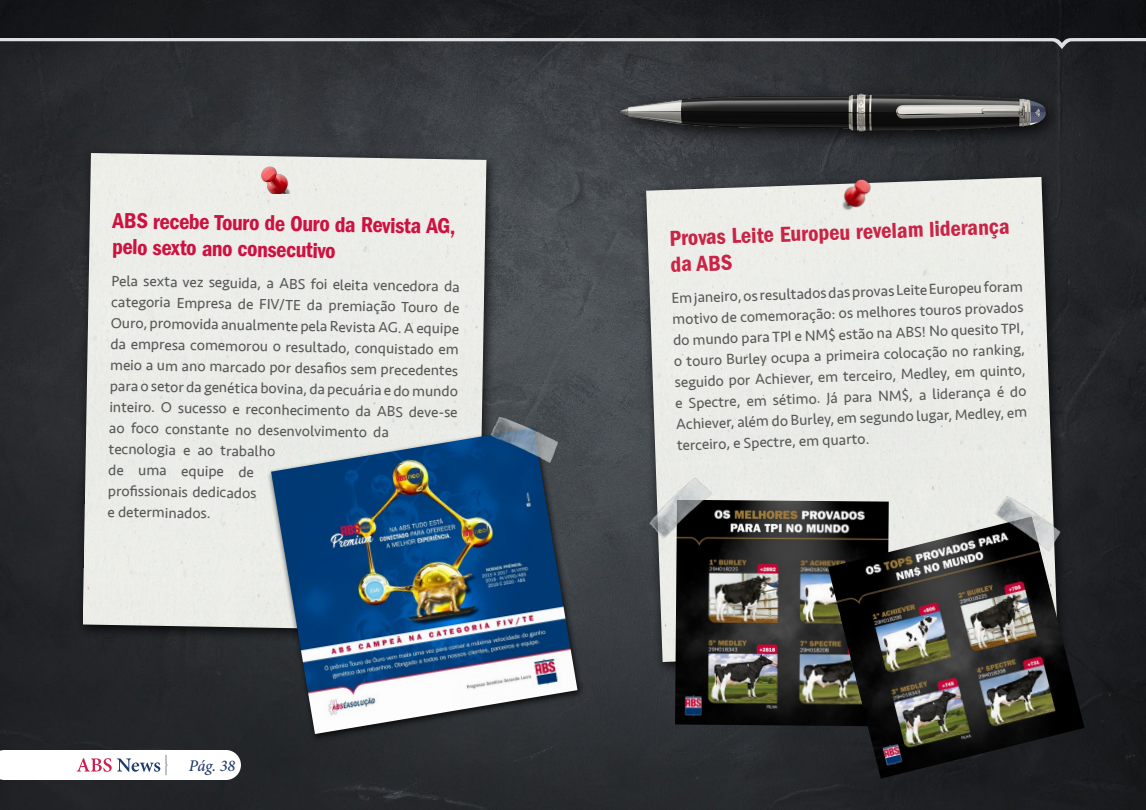
<style>
.page{position:relative;width:1146px;height:810px;background:#fff}
.page>*{position:absolute;margin:0;border:0;box-sizing:border-box;transform-origin:0 0}
.t1{font:22.5px/26.2px "ITC Franklin Gothic Std Dm Cd";color:#ce1141}
.t2{font:22.5px/26.2px "ITC Franklin Gothic Std Dm Cd";color:#ca2345}
.t3{font:italic 500 16.27px "Minion Pro";color:#1e396f}
.t4{font:15px/21px "Seravek";color:#585857}
</style>
<div class="page">
<img style="left:0;top:49px;width:1145px;height:761px">
<svg style="left:0;top:0;width:1145px;height:38px;background:#191a1d"></svg>
<div style="left:610px;top:85px;width:452px;height:66px;background:#000;opacity:.75"></div>
<img style="left:619px;top:26px;width:427px;height:174px">
<svg style="left:0;top:38px;width:1145px;height:11px;background:#606265"></svg>
<svg style="left:0;top:750px;width:241px;height:30px"></svg>
<div style="left:75px;top:147px;width:424px;height:499px;background:#000;opacity:.75"></div>
<div style="left:83px;top:153px;width:403px;height:478px;background:#ebede7"></div>
<img style="left:257px;top:164px;width:38px;height:30px">
<div style="left:267px;top:424px;width:317px;height:318px;background:#000;opacity:.75"></div>
<img style="left:271px;top:428px;width:306px;height:306px">
<img style="left:472px;top:402px;width:93px;height:70px">
<div style="left:638px;top:171px;width:432px;height:505px;background:#000;opacity:.75"></div>
<img style="left:646px;top:177px;width:411px;height:485px">
<img style="left:836px;top:176px;width:40px;height:39px">
<img style="left:675px;top:500px;width:213px;height:226px">
<img style="left:828px;top:516px;width:256px;height:263px">
<img style="left:631px;top:469px;width:88px;height:86px">
<img style="left:976px;top:480px;width:92px;height:80px">
<h1 class="t1" style="left:113px;top:207px;width:344px;rotate:1deg">ABS recebe Touro de Ouro da Revista AG, pelo sexto ano consecutivo</h1>
<p class="t4" style="left:112px;top:270px;width:350px;rotate:1deg">Pela sexta vez seguida, a ABS foi eleita vencedora da categoria Empresa de FIV/TE da premiação Touro de Ouro, promovida anualmente pela Revista AG. A equipe da empresa comemorou o resultado, conquistado em meio a um ano marcado por desafi os sem precedentes para o setor da genética bovina, da pecuária e do mundo inteiro. O sucesso e reconhecimento da ABS deve-se ao foco constante no desenvolvimento da tecnologia e ao trabalho<br>de uma equipe de<br>profi ssionais dedicados<br>e determinados.</p>
<p class="t3" style="left:189px;top:755px;width:48px">Pág. 38</p>
<h1 class="t2" style="left:669px;top:225px;width:341px;rotate:-2deg">Provas Leite Europeu revelam liderança da ABS</h1>
<p class="t4" style="left:671px;top:288px;width:353px;text-align:justify;rotate:-2deg">Em janeiro, os resultados das provas Leite Europeu foram motivo de comemoração: os melhores touros provados do mundo para TPI e NM$ estão na ABS! No quesito TPI, o touro Burley ocupa a primeira colocação no ranking, seguido por Achiever, em terceiro, Medley, em quinto, e Spectre, em sétimo. Já para NM$, a liderança é do Achiever, além do Burley, em segundo lugar, Medley, em terceiro, e Spectre, em quarto.</p>
</div>
